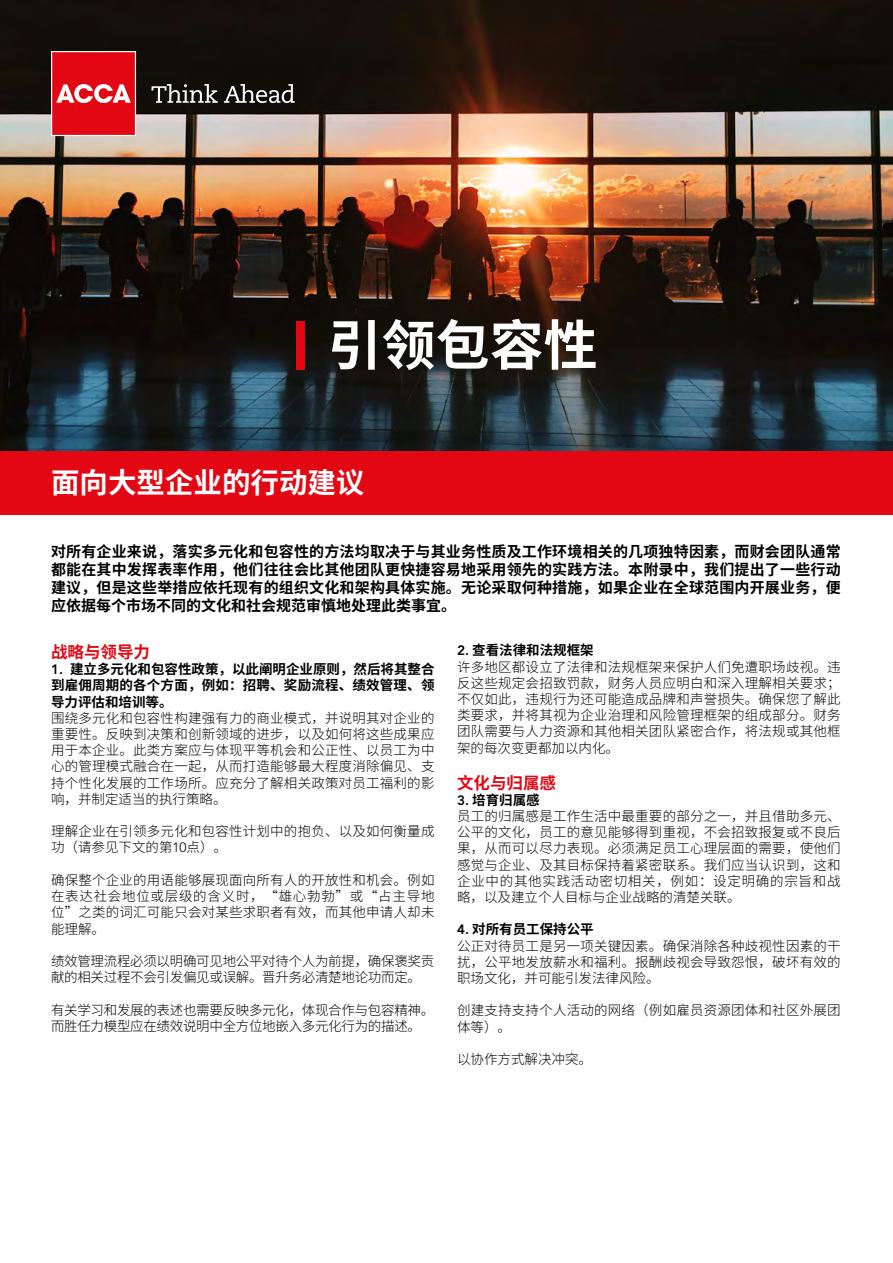
<style>
.page{position:relative;width:893px;height:1263px;background:#fff}
.page>*{position:absolute;margin:0;border:0;box-sizing:border-box;transform-origin:0 0}
.t1{font:700 54px "Source Han Sans CN";color:#fff}
.t2{font:700 28.5px "Source Han Sans CN";color:#fff}
.t3{font:700 16.5px "Source Han Sans CN";color:#e30613}
.t4{font:700 15px/18px "Source Han Sans CN";color:#000;text-align:justify}
.t5{font:300 13.5px/16.2px "Source Han Sans CN";letter-spacing:.015em;color:#000}
.t6{font:300 13.5px/16.2px "Source Han Sans CN";letter-spacing:-.02em;color:#000}
.t7{font:700 13.5px/16.2px "Source Han Sans CN";color:#000;text-align:justify}
.s1{font-family:"Avenir LT Std";font-weight:800}
.s2{font-family:"Avenir LT Std"}
.s3{font-weight:700}
</style>
<div class="page">
<div style="left:0;top:451px;width:893px;height:63px;background:#e30613"></div>
<img style="left:0;top:0;width:893px;height:451px">
<svg style="left:51px;top:51px;width:85px;height:85px;background:#e72b36"></svg>
<svg style="left:151px;top:84px;width:67px;height:19px"></svg>
<svg style="left:224px;top:84px;width:71px;height:19px"></svg>
<div style="left:296px;top:321px;width:9px;height:49px;background:#e30613"></div>
<h1 class="t1" style="left:328px;top:315px;width:271px">引领包容性</h1>
<h2 class="t2" style="left:51px;top:466px;width:315px">面向大型企业的行动建议</h2>
<p class="t4" style="left:51px;top:543px;width:791px">对所有企业来说，落实多元化和包容性的方法均取决于与其业务性质及工作环境相关的几项独特因素，而财会团队通常都能在其中发挥表率作用，他们往往会比其他团队更快捷容易地采用领先的实践方法。本附录中，我们提出了一些行动建议，但是这些举措应依托现有的组织文化和架构具体实施。无论采取何种措施，如果企业在全球范围内开展业务，便应依据每个市场不同的文化和社会规范审慎地处理此类事宜。</p>
<p class="t3" style="left:51px;top:643px;width:100px">战略与领导力</p>
<p class="t7" style="left:51px;top:661px;width:385px"><span class="s1">1.</span> 建立多元化和包容性政策，以此阐明企业原则，然后将其整合到雇佣周期的各个方面，例如：招聘、奖励流程、绩效管理、领导力评估和培训等。</p>
<p class="t5" style="left:51px;top:710px;width:385px;text-align:justify">围绕多元化和包容性构建强有力的商业模式，并说明其对企业的重要性。反映到决策和创新领域的进步，以及如何将这些成果应用于本企业。此类方案应与体现平等机会和公正性、以员工为中心的管理模式融合在一起，从而打造能够最大程度消除偏见、支持个性化发展的工作场所。应充分了解相关政策对员工福利的影响，并制定适当的执行策略。</p>
<p class="t5" style="left:51px;top:823px;width:385px">理解企业在引领多元化和包容性计划中的抱负、以及如何衡量成功（请参见下文的第<span class="s2">10</span>点）。</p>
<p class="t5" style="left:51px;top:872px;width:385px;text-align:justify">确保整个企业的用语能够展现面向所有人的开放性和机会。例如在表达社会地位或层级的含义时，“雄心勃勃”或“占主导地位”之类的词汇可能只会对某些求职者有效，而其他申请人却未能理解。</p>
<p class="t6" style="left:51px;top:953px;width:385px">绩效管理流程必须以明确可见地公平对待个人为前提，确保褒奖贡献的相关过程不会引发偏见或误解。晋升务必清楚地论功而定。</p>
<p class="t6" style="left:51px;top:1002px;width:385px">有关学习和发展的表述也需要反映多元化，体现合作与包容精神。而胜任力模型应在绩效说明中全方位地嵌入多元化行为的描述。</p>
<p class="t5" style="left:457px;top:643px;width:385px"><span class="s1">2.</span> <span class="s3">查看法律和法规框架<br></span>许多地区都设立了法律和法规框架来保护人们免遭职场歧视。违反这些规定会招致罚款，财务人员应明白和深入理解相关要求；不仅如此，违规行为还可能造成品牌和声誉损失。确保您了解此类要求，并将其视为企业治理和风险管理框架的组成部分。财务团队需要与人力资源和其他相关团队紧密合作，将法规或其他框架的每次变更都加以内化。</p>
<p class="t3" style="left:457px;top:773px;width:100px">文化与归属感</p>
<p class="t5" style="left:457px;top:792px;width:385px"><span class="s1">3.</span> <span class="s3">培育归属感<br></span>员工的归属感是工作生活中最重要的部分之一，并且借助多元、公平的文化，员工的意见能够得到重视，不会招致报复或不良后果，从而可以尽力表现。必须满足员工心理层面的需要，使他们感觉与企业、及其目标保持着紧密联系。我们应当认识到，这和企业中的其他实践活动密切相关，例如：设定明确的宗旨和战略，以及建立个人目标与企业战略的清楚关联。</p>
<p class="t5" style="left:457px;top:922px;width:385px"><span class="s1">4.</span> <span class="s3">对所有员工保持公平<br></span>公正对待员工是另一项关键因素。确保消除各种歧视性因素的干扰，公平地发放薪水和福利。报酬歧视会导致怨恨，破坏有效的职场文化，并可能引发法律风险。</p>
<p class="t5" style="left:457px;top:1003px;width:385px">创建支持支持个人活动的网络（例如雇员资源团体和社区外展团体等）。</p>
<p class="t5" style="left:457px;top:1051px;width:136px">以协作方式解决冲突。</p>
</div>
